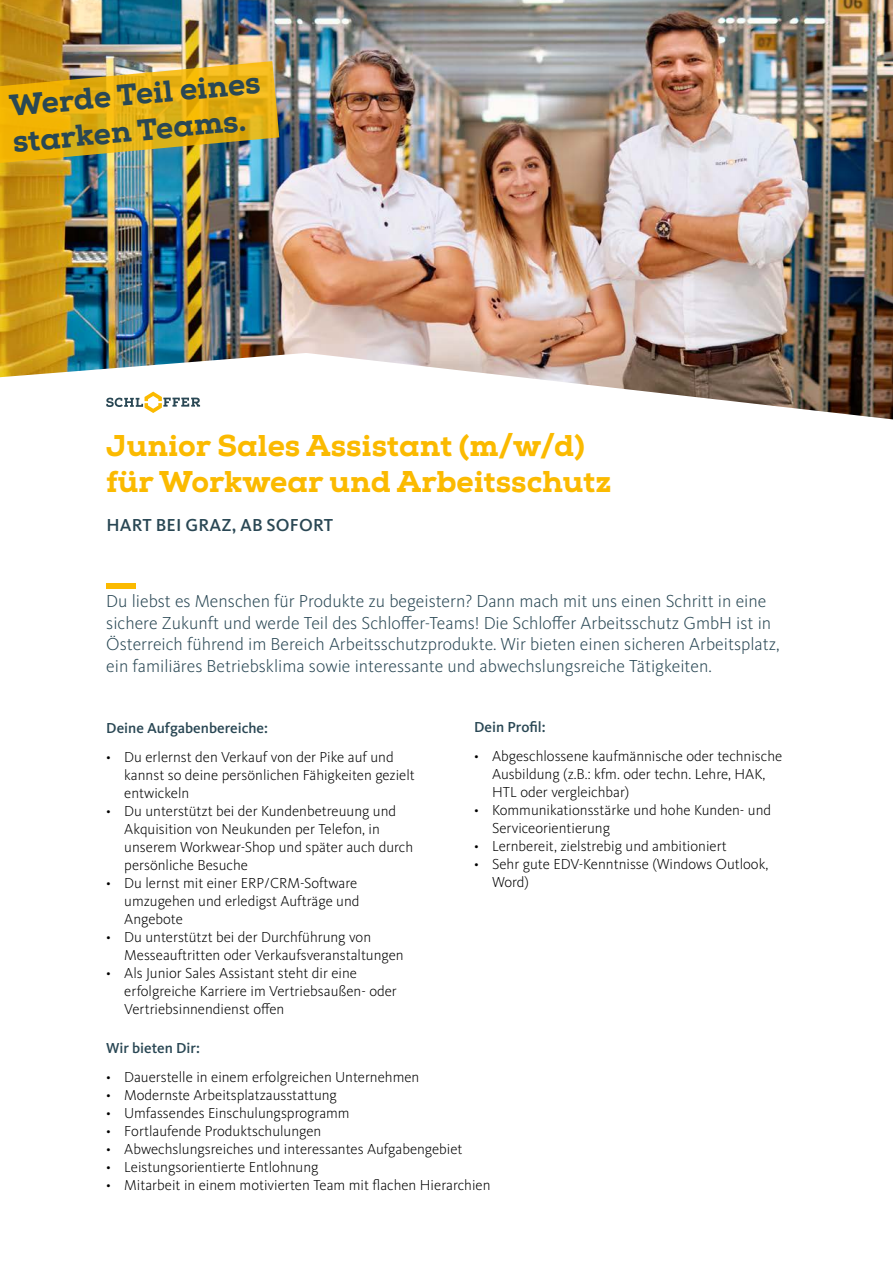
<style>
.page{position:relative;width:893px;height:1263px;background:#fff}
.page>*{position:absolute;margin:0;border:0;box-sizing:border-box;transform-origin:0 0}
.t1{font:800 30.15px/36.3px "Nexa Slab";color:#294754}
.t2{font:800 30px/36px "Nexa Slab";color:#fbba00}
.t3{font:300 18px/21.6px "Kievit Pro";color:#294754}
.t4{font:500 18px "Kievit Pro";letter-spacing:.01em;color:#294754}
.t5{font:300 15px/18px "Kievit Pro";color:#000}
.t6{font:500 15px "Kievit Pro";color:#294754}
</style>
<div class="page">
<div style="left:106px;top:584px;width:30px;height:5px;background:#fbba00"></div>
<img style="left:0;top:0;width:893px;height:419px">
<svg style="left:106px;top:392px;width:94px;height:21px"></svg>
<img style="left:0;top:61px;width:279px;height:103px">
<p class="t1" style="left:8px;top:87px;width:253px;rotate:-5deg">Werde Teil eines starken Teams.</p>
<p class="t2" style="left:106px;top:428px;width:507px">Junior Sales Assistant (m/w/d) für Workwear und Arbeitsschutz</p>
<p class="t4" style="left:106px;top:515px;width:228px">HART BEI GRAZ, AB SOFORT</p>
<p class="t3" style="left:106px;top:590px;width:675px">Du liebst es Menschen für Produkte zu begeistern? Dann mach mit uns einen Schritt in eine sichere Zukunft und werde Teil des Schloffer-Teams! Die Schloffer Arbeitsschutz GmbH ist in Österreich führend im Bereich Arbeitsschutzprodukte. Wir bieten einen sicheren Arbeitsplatz, ein familiäres Betriebsklima sowie interessante und abwechslungsreiche Tätigkeiten.</p>
<p class="t6" style="left:106px;top:719px;width:163px">Deine Aufgabenbereiche:</p>
<p class="t5" style="left:124px;top:748px;width:292px;text-indent:-18px">• Du erlernst den Verkauf von der Pike auf und kannst so deine persönlichen Fähigkeiten gezielt entwickeln</p>
<p class="t5" style="left:124px;top:802px;width:290px;text-indent:-18px">• Du unterstützt bei der Kundenbetreuung und Akquisition von Neukunden per Telefon, in unserem Workwear-Shop und später auch durch persönliche Besuche</p>
<p class="t5" style="left:124px;top:874px;width:237px;text-indent:-18px">• Du lernst mit einer ERP/CRM-Software umzugehen und erledigst Aufträge und<br>Angebote</p>
<p class="t5" style="left:124px;top:928px;width:281px;text-indent:-18px">• Du unterstützt bei der Durchführung von<br>Messeauftritten oder Verkaufsveranstaltungen</p>
<p class="t5" style="left:124px;top:964px;width:274px;text-indent:-18px">• Als Junior Sales Assistant steht dir eine erfolgreiche Karriere im Vertriebsaußen- oder<br>Vertriebsinnendienst offen</p>
<p class="t6" style="left:474px;top:718px;width:73px">Dein Profil:</p>
<p class="t5" style="left:492px;top:747px;width:292px;text-indent:-18px">• Abgeschlossene kaufmännische oder technische<br>Ausbildung (z.B.: kfm. oder techn. Lehre, HAK,<br>HTL oder vergleichbar)</p>
<p class="t5" style="left:492px;top:801px;width:281px;text-indent:-18px">• Kommunikationsstärke und hohe Kunden- und<br>Serviceorientierung</p>
<p class="t5" style="left:474px;top:837px;width:254px">• Lernbereit, zielstrebig und ambitioniert</p>
<p class="t5" style="left:492px;top:855px;width:278px;text-indent:-18px">• Sehr gute EDV-Kenntnisse (Windows Outlook,<br>Word)</p>
<p class="t6" style="left:106px;top:1039px;width:95px">Wir bieten Dir:</p>
<p class="t5" style="left:106px;top:1068px;width:315px">• Dauerstelle in einem erfolgreichen Unternehmen</p>
<p class="t5" style="left:106px;top:1086px;width:232px">• Modernste Arbeitsplatzausstattung</p>
<p class="t5" style="left:106px;top:1104px;width:245px">• Umfassendes Einschulungsprogramm</p>
<p class="t5" style="left:106px;top:1122px;width:217px">• Fortlaufende Produktschulungen</p>
<p class="t5" style="left:106px;top:1140px;width:358px">• Abwechslungsreiches und interessantes Aufgabengebiet</p>
<p class="t5" style="left:106px;top:1158px;width:214px">• Leistungsorientierte Entlohnung</p>
<p class="t5" style="left:106px;top:1176px;width:386px">• Mitarbeit in einem motivierten Team mit flachen Hierarchien</p>
</div>
